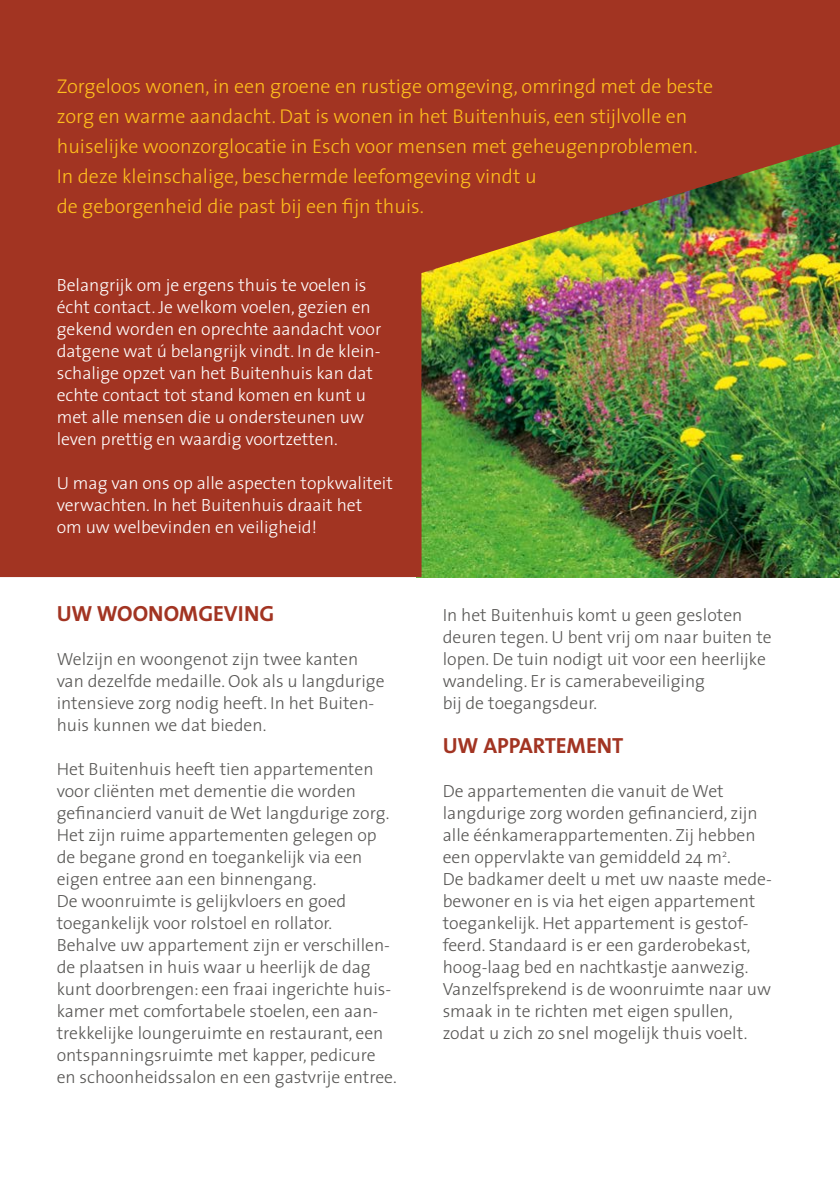
<style>
.page{position:relative;width:840px;height:1191px;background:#fff}
.page>*{position:absolute;margin:0;border:0;box-sizing:border-box;transform-origin:0 0}
.t1{font:700 22px "The Sans";color:#a23422}
.t2{font:300 20px/30px "The Sans";color:#ffbe1d}
.t3{font:300 17.6px/22px "The Sans";color:#575654}
.t4{font:300 17.6px/22px "The Sans";color:#fff}
</style>
<div class="page">
<img style="left:0;top:0;width:839px;height:577px">
<p class="t2" style="left:57px;top:71px;width:657px">Zorgeloos wonen, in een groene en rustige omgeving, omringd met de beste zorg en warme aandacht. Dat is wonen in het Buitenhuis, een stijlvolle en huiselijke woonzorglocatie in Esch voor mensen met geheugenproblemen.<br>In deze kleinschalige, beschermde leefomgeving vindt u<br>de geborgenheid die past bij een fijn thuis.</p>
<p class="t4" style="left:57px;top:273px;width:326px">Belangrijk om je ergens thuis te voelen is écht contact. Je welkom voelen, gezien en gekend worden en oprechte aandacht voor datgene wat ú belangrijk vindt. In de klein&shy;schalige opzet van het Buitenhuis kan dat echte contact tot stand komen en kunt u met alle mensen die u ondersteunen uw leven prettig en waardig voortzetten.</p>
<p class="t4" style="left:57px;top:471px;width:337px">U mag van ons op alle aspecten topkwaliteit verwachten. In het Buitenhuis draait het<br>om uw welbevinden en veiligheid!</p>
<p class="t1" style="left:57px;top:595px;width:219px">UW WOONOMGEVING</p>
<p class="t3" style="left:57px;top:647px;width:329px">Welzijn en woongenot zijn twee kanten van dezelfde medaille. Ook als u langdurige intensieve zorg nodig heeft. In het Buiten&shy;huis kunnen we dat bieden.</p>
<p class="t3" style="left:57px;top:757px;width:341px">Het Buitenhuis heeft tien appartementen voor cliënten met dementie die worden gefinancierd vanuit de Wet langdurige zorg.<br>Het zijn ruime appartementen gelegen op de begane grond en toegankelijk via een eigen entree aan een binnengang.<br>De woonruimte is gelijkvloers en goed toegankelijk voor rolstoel en rollator.<br>Behalve uw appartement zijn er verschillen&shy;de plaatsen in huis waar u heerlijk de dag kunt doorbrengen: een fraai ingerichte huis&shy;kamer met comfortabele stoelen, een aan&shy;trekkelijke loungeruimte en restaurant, een ontspanningsruimte met kapper, pedicure en schoonheidssalon en een gastvrije entree.</p>
<p class="t3" style="left:442px;top:603px;width:330px">In het Buitenhuis komt u geen gesloten deuren tegen. U bent vrij om naar buiten te lopen. De tuin nodigt uit voor een heerlijke wandeling. Er is camerabeveiliging<br>bij de toegangsdeur.</p>
<p class="t1" style="left:442px;top:727px;width:182px">UW APPARTEMENT</p>
<p class="t3" style="left:442px;top:779px;width:330px">De appartementen die vanuit de Wet langdurige zorg worden gefinancierd, zijn alle éénkamerappartementen. Zij hebben een oppervlakte van gemiddeld 24 m<sup>2</sup>.<br>De badkamer deelt u met uw naaste mede&shy;bewoner en is via het eigen appartement toegankelijk. Het appartement is gestof&shy;feerd. Standaard is er een garderobekast, hoog-laag bed en nachtkastje aanwezig.<br>Vanzelfsprekend is de woonruimte naar uw smaak in te richten met eigen spullen, zodat u zich zo snel mogelijk thuis voelt.</p>
</div>
